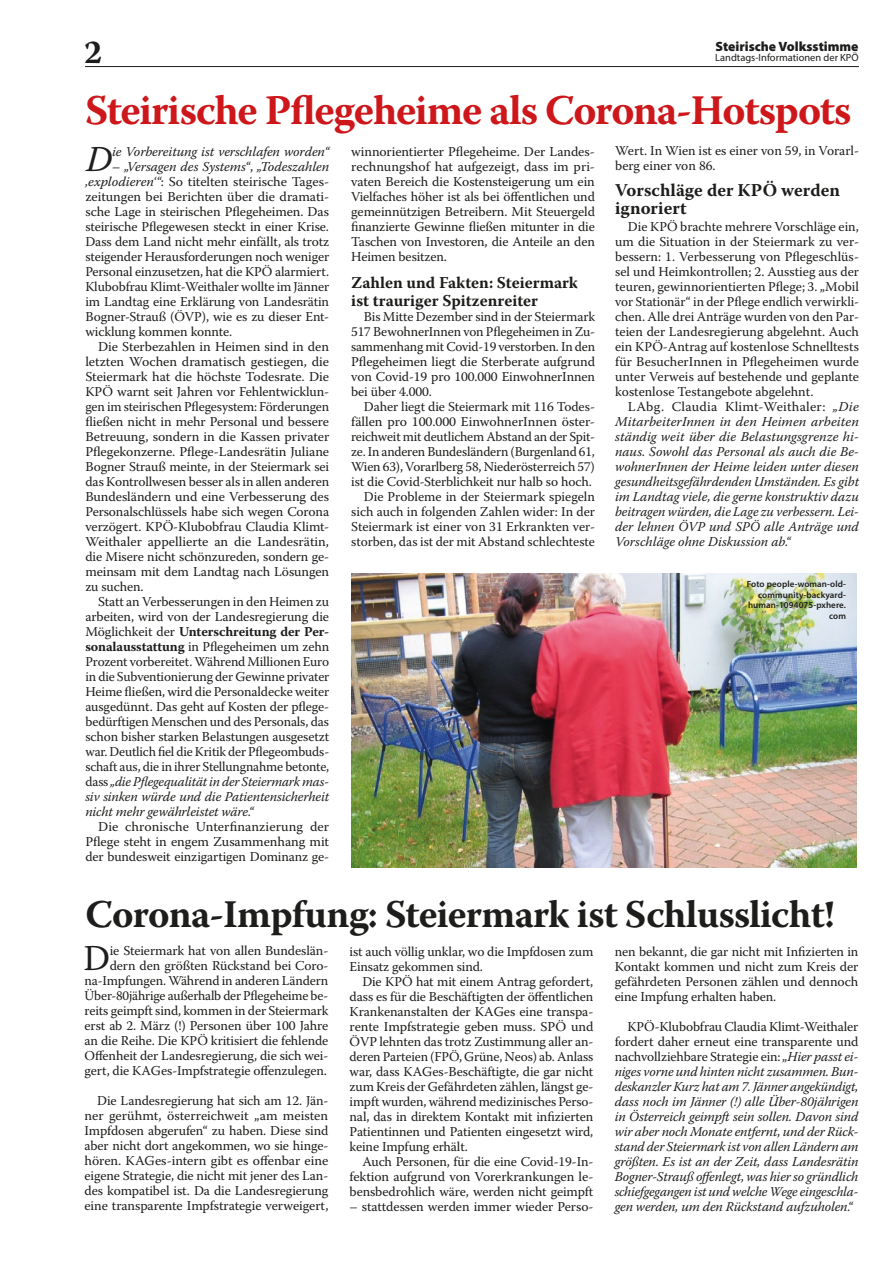
<style>
.page{position:relative;width:893px;height:1263px;background:#fff}
.page>*{position:absolute;margin:0;border:0;box-sizing:border-box;transform-origin:0 0}
.Überschrift_überBild{font:700 42px "Warnock Pro";letter-spacing:-.03em;color:#cd171a}
.Überschrift2{font:700 39px "Warnock Pro";letter-spacing:-.02em;color:#1d1d1b}
.Fließtext{font:36.3px "Warnock Pro";color:#1d1d1b}
.Fließtext-2{font:italic 36.3px "Warnock Pro";color:#1d1d1b}
.t1{font:700 33px "Warnock Pro";color:#1d1d1b}
.Überschrift3_ohneRas{font:700 18px/18px "Warnock Pro";color:#1d1d1b}
.Überschrift3_ohneRas-2{font:700 16.5px/18px "Warnock Pro";color:#1d1d1b}
.Fließtext-3{font:13.5px/15px "Warnock Pro";letter-spacing:-.01em;color:#1d1d1b;text-align:justify}
.Fließtext-4{font:italic 13.5px/15px "Warnock Pro";letter-spacing:-.01em;color:#1d1d1b;text-align:justify}
.Fließtext_ohneRaster{font:13.5px/15px "Warnock Pro";color:#1d1d1b;text-align:justify}
.t2{font:900 13.5px "Myriad Pro";color:#1d1d1b}
.t3{font:10.5px "Myriad Pro";color:#1d1d1b}
.foto-credit{font:600 9px/10.8px "Myriad Pro";letter-spacing:.01em;color:#1d1d1b;text-align:right}
.s1{font-style:normal}
.s2{font-style:italic}
.s3{font-weight:700}
</style>
<div class="page">
<hr style="left:85px;top:66px;width:774px;height:1px;background:#1d1d1b">
<img style="left:351px;top:574px;width:506px;height:293px">
<p class="t2" style="left:715px;top:37px;width:145px">Steirische Volksstimme</p>
<p class="t1" style="left:84px;top:32px;width:19px">2</p>
<p class="t3" style="left:715px;top:51px;width:145px">Landtags-Informationen der KPÖ</p>
<p class="Überschrift_überBild" style="left:85px;top:85px;width:768px">Steirische Pflegeheime als Corona-Hotspots</p>
<p class="Fließtext-3" style="left:351px;top:144px;width:245px">winnorientierter Pflegeheime. Der Landes&shy;rechnungshof hat aufgezeigt, dass im pri&shy;vaten Bereich die Kostensteigerung um ein Vielfaches höher ist als bei öffentlichen und gemeinnützigen Betreibern. Mit Steuergeld finanzierte Gewinne fließen mitunter in die Taschen von Investoren, die Anteile an den Heimen besitzen.</p>
<p class="Überschrift3_ohneRas-2" style="left:351px;top:273px;width:228px">Zahlen und Fakten: Steiermark ist trauriger Spitzenreiter</p>
<p class="Fließtext-3" style="left:351px;top:309px;width:245px;text-indent:13px">Bis Mitte Dezember sind in der Steiermark 517 BewohnerInnen von Pflegeheimen in Zu&shy;sammenhang mit Covid-19 verstorben. In den Pflegeheimen liegt die Sterberate aufgrund von Covid-19 pro 100.000 EinwohnerInnen bei über 4.000.</p>
<p class="Fließtext-3" style="left:351px;top:399px;width:245px;text-indent:13px">Daher liegt die Steiermark mit 116 Todes&shy;fällen pro 100.000 EinwohnerInnen öster&shy;reichweit mit deutlichem Abstand an der Spit&shy;ze. In anderen Bundesländern (Burgenland 61, Wien 63), Vorarlberg 58, Niederösterreich 57) ist die Covid-Sterblichkeit nur halb so hoch.</p>
<p class="Fließtext_ohneRaster" style="left:351px;top:489px;width:245px;text-indent:13px">Die Probleme in der Steiermark spiegeln sich auch in folgenden Zahlen wider: In der Steiermark ist einer von 31 Erkrankten ver&shy;storben, das ist der mit Abstand schlechteste</p>
<p class="Fließtext_ohneRaster" style="left:615px;top:142px;width:245px">Wert. In Wien ist es einer von 59, in Vorarl&shy;berg einer von 86.</p>
<p class="Überschrift3_ohneRas" style="left:615px;top:181px;width:226px">Vorschläge der KPÖ werden ignoriert</p>
<p class="Fließtext-3" style="left:615px;top:219px;width:245px;text-indent:13px">Die KPÖ brachte mehrere Vorschläge ein, um die Situation in der Steiermark zu ver&shy;bessern: 1. Verbesserung von Pflegeschlüs&shy;sel und Heimkontrollen; 2. Ausstieg aus der teuren, gewinnorientierten Pflege; 3. „Mobil vor Stationär“ in der Pflege endlich verwirkli&shy;chen. Alle drei Anträge wurden von den Par&shy;teien der Landesregierung abgelehnt. Auch ein KPÖ-Antrag auf kostenlose Schnelltests für BesucherInnen in Pflegeheimen wurde unter Verweis auf bestehende und geplante kostenlose Testangebote abgelehnt.</p>
<p class="Fließtext-4" style="left:615px;top:399px;width:245px;text-indent:13px"><span class="s1">LAbg. Claudia Klimt-Weithaler:</span> „Die MitarbeiterInnen in den Heimen arbeiten ständig weit über die Belastungsgrenze hi&shy;naus. Sowohl das Personal als auch die Be&shy;wohnerInnen der Heime leiden unter diesen gesundheitsgefährdenden Umständen. Es gibt im Landtag viele, die gerne konstruktiv dazu beitragen würden, die Lage zu verbessern. Lei&shy;der lehnen ÖVP und SPÖ alle Anträge und Vorschläge ohne Diskussion ab.“</p>
<p class="foto-credit" style="left:747px;top:578px;width:101px">Foto people-woman-old&shy;community-backyard&shy;human-1094075-pxhere. com</p>
<p class="Fließtext-2" style="left:86px;top:137px;width:28px">D</p>
<p class="Fließtext-4" style="left:112px;top:144px;width:219px">ie Vorbereitung ist verschlafen worden“</p>
<p class="Fließtext-3" style="left:85px;top:159px;width:245px;text-indent:27px">– <span class="s2">„Versagen des Systems“</span>, <span class="s2">„Todeszahlen ‚explodieren‘“</span>: So titelten steirische Tages&shy;zeitungen bei Berichten über die dramati&shy;sche Lage in steirischen Pflegeheimen. Das steirische Pflegewesen steckt in einer Krise.<br>Dass dem Land nicht mehr einfällt, als trotz steigender Herausforderungen noch weniger Personal einzusetzen, hat die KPÖ alarmiert.<br>Klubobfrau Klimt-Weithaler wollte im Jänner im Landtag eine Erklärung von Landesrätin Bogner-Strauß (ÖVP), wie es zu dieser Ent&shy;wicklung kommen konnte.</p>
<p class="Fließtext-3" style="left:85px;top:339px;width:245px;text-indent:13px">Die Sterbezahlen in Heimen sind in den letzten Wochen dramatisch gestiegen, die Steiermark hat die höchste Todesrate. Die KPÖ warnt seit Jahren vor Fehlentwicklun&shy;gen im steirischen Pflegesystem: Förderungen fließen nicht in mehr Personal und bessere Betreuung, sondern in die Kassen privater Pflegekonzerne. Pflege-Landesrätin Juliane Bogner Strauß meinte, in der Steiermark sei das Kontrollwesen besser als in allen anderen Bundesländern und eine Verbesserung des Personalschlüssels habe sich wegen Corona verzögert. KPÖ-Klubobfrau Claudia Klimt-Weithaler appellierte an die Landesrätin, die Misere nicht schönzureden, sondern ge&shy;meinsam mit dem Landtag nach Lösungen zu suchen.</p>
<p class="Fließtext-3" style="left:85px;top:594px;width:245px;text-indent:13px">Statt an Verbesserungen in den Heimen zu arbeiten, wird von der Landesregierung die Möglichkeit der <span class="s3">Unterschreitung der Per&shy;sonalausstattung</span> in Pflegeheimen um zehn Prozent vorbereitet. Während Millionen Euro in die Subventionierung der Gewinne privater Heime fließen, wird die Personaldecke weiter ausgedünnt. Das geht auf Kosten der pflege&shy;bedürftigen Menschen und des Personals, das schon bisher starken Belastungen ausgesetzt war. Deutlich fiel die Kritik der Pflegeombuds&shy;schaft aus, die in ihrer Stellungnahme betonte, dass <span class="s2">„die Pflegequalität in der Steiermark mas&shy;siv sinken würde und die Patientensicherheit nicht mehr gewährleistet wäre.“</span></p>
<p class="Fließtext-3" style="left:85px;top:819px;width:245px;text-indent:13px">Die chronische Unterfinanzierung der Pflege steht in engem Zusammenhang mit der bundesweit einzigartigen Dominanz ge-</p>
<p class="Überschrift2" style="left:86px;top:890px;width:751px">Corona-Impfung: Steiermark ist Schlusslicht!</p>
<p class="Fließtext-3" style="left:350px;top:943px;width:245px">ist auch völlig unklar, wo die Impfdosen zum<br>Einsatz gekommen sind.</p>
<p class="Fließtext-3" style="left:350px;top:973px;width:245px;text-indent:13px">Die KPÖ hat mit einem Antrag gefordert, dass es für die Beschäftigten der öffentlichen Krankenanstalten der KAGes eine transpa&shy;rente Impfstrategie geben muss. SPÖ und ÖVP lehnten das trotz Zustimmung aller an&shy;deren Parteien (FPÖ, Grüne, Neos) ab. Anlass war, dass KAGes-Beschäftigte, die gar nicht zum Kreis der Gefährdeten zählen, längst ge&shy;impft wurden, während medizinisches Perso&shy;nal, das in direktem Kontakt mit infizierten Patientinnen und Patienten eingesetzt wird, keine Impfung erhält.</p>
<p class="Fließtext-3" style="left:350px;top:1153px;width:245px;text-indent:13px">Auch Personen, für die eine Covid-19-In&shy;fektion aufgrund von Vorerkrankungen le&shy;bensbedrohlich wäre, werden nicht geimpft</p>
<p class="Fließtext-3" style="left:350px;top:1198px;width:245px">– stattdessen werden immer wieder Perso-</p>
<p class="Fließtext-3" style="left:85px;top:943px;width:245px;text-align:right">ie Steiermark hat von allen Bundeslän&shy;dern den größten Rückstand bei Coro&shy;na-Impfungen. Während in anderen Ländern Über-80jährige außerhalb der Pflegeheime be&shy;reits geimpft sind, kommen in der Steiermark erst ab 2. März (!) Personen über 100 Jahre an die Reihe. Die KPÖ kritisiert die fehlende Offenheit der Landesregierung, die sich wei&shy;gert, die KAGes-Impfstrategie offenzulegen.</p>
<p class="Fließtext-3" style="left:85px;top:1093px;width:245px;text-indent:13px">Die Landesregierung hat sich am 12. Jän&shy;ner gerühmt, österreichweit „am meisten Impfdosen abgerufen“ zu haben. Diese sind aber nicht dort angekommen, wo sie hinge&shy;hören. KAGes-intern gibt es offenbar eine eigene Strategie, die nicht mit jener des Lan&shy;des kompatibel ist. Da die Landesregierung eine transparente Impfstrategie verweigert,</p>
<p class="Fließtext-3" style="left:615px;top:943px;width:245px">nen bekannt, die gar nicht mit Infizierten in Kontakt kommen und nicht zum Kreis der gefährdeten Personen zählen und dennoch eine Impfung erhalten haben.</p>
<p class="Fließtext-4" style="left:615px;top:1018px;width:245px;text-indent:13px"><span class="s1">KPÖ-Klubobfrau Claudia Klimt-Weithaler fordert daher erneut eine transparente und nachvollziehbare Strategie ein:</span> „Hier passt ei&shy;niges vorne und hinten nicht zusammen. Bun&shy;deskanzler Kurz hat am 7. Jänner angekündigt, dass noch im Jänner (!) alle Über-80jährigen in Österreich geimpft sein sollen. Davon sind wir aber noch Monate entfernt, und der Rück&shy;stand der Steiermark ist von allen Ländern am größten. Es ist an der Zeit, dass Landesrätin Bogner-Strauß offenlegt, was hier so gründlich schiefgegangen ist und welche Wege eingeschla&shy;gen werden, um den Rückstand aufzuholen.“</p>
<p class="Fließtext" style="left:83px;top:936px;width:28px">D</p>
</div>
